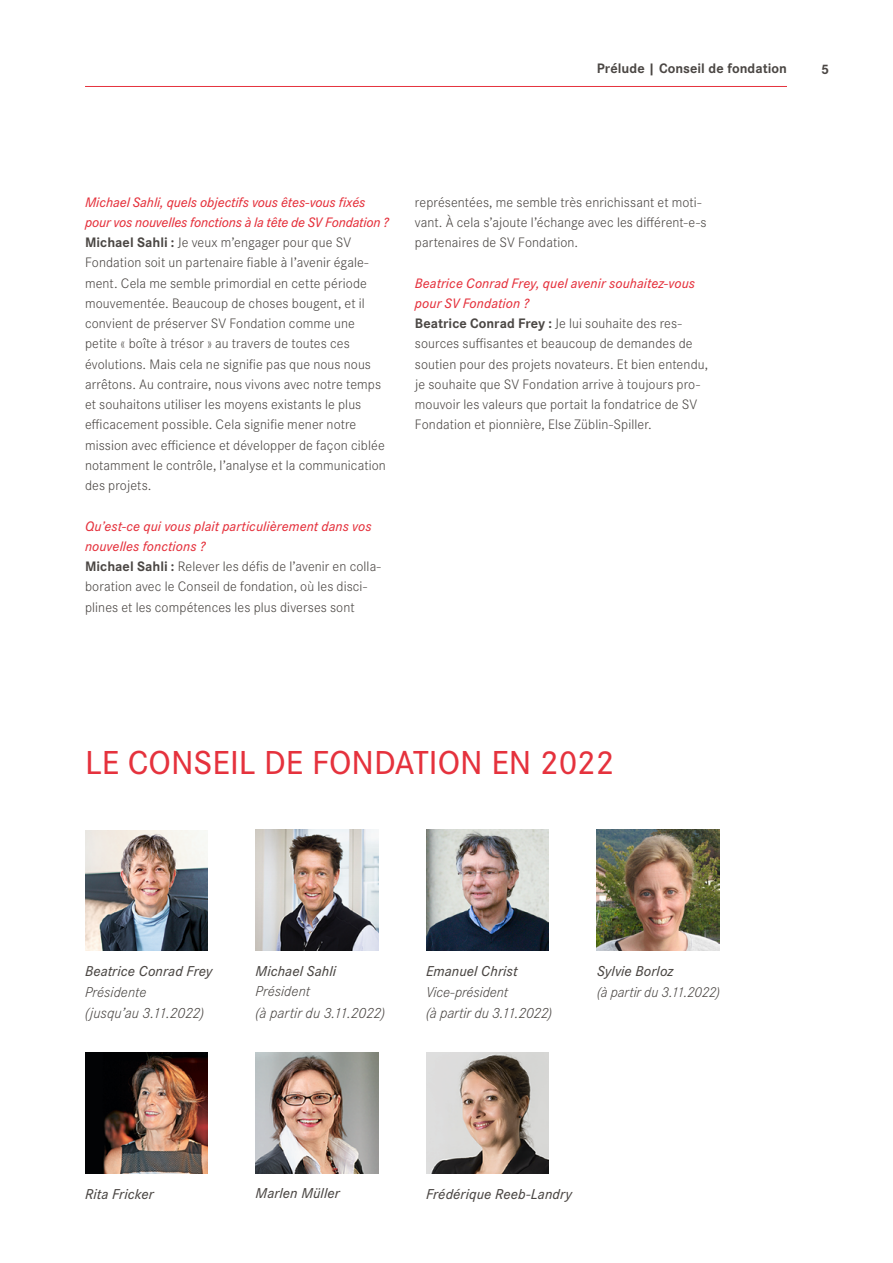
<style>
.page{position:relative;width:893px;height:1263px;background:#fff}
.page>*{position:absolute;margin:0;border:0;box-sizing:border-box;transform-origin:0 0}
.t1{font:500 34.5px "Corporate S Pro";color:#e5323d}
.t2{font:italic 300 15.3px "Corporate S Pro";letter-spacing:-.005em;color:#4b4744}
.t3{font:italic 500 14.85px "Corporate S Pro";letter-spacing:.005em;color:#4b4744}
.t4{font:italic 300 14.85px "Corporate S Pro";color:#4b4744}
.t5{font:300 14.25px/20.2px "Corporate S Pro";letter-spacing:.005em;color:#4b4744}
.t6{font:700 14.25px "Corporate S Pro";letter-spacing:.005em;color:#4b4744}
.s1{font-weight:500;font-style:italic;color:#e5323d}
.s2{font-weight:700}
</style>
<div class="page">
<hr style="left:85px;top:86px;width:702px;height:1px;background:#e5323d">
<img style="left:256px;top:1052px;width:122px;height:121px">
<img style="left:426px;top:1053px;width:123px;height:121px">
<img style="left:85px;top:1052px;width:123px;height:122px">
<img style="left:85px;top:830px;width:123px;height:121px">
<img style="left:426px;top:829px;width:123px;height:122px">
<img style="left:256px;top:829px;width:122px;height:122px">
<img style="left:597px;top:829px;width:122px;height:122px">
<p class="t6" style="left:597px;top:57px;width:192px">Prélude | Conseil de fondation</p>
<p class="t6" style="left:821px;top:58px;width:10px">5</p>
<p class="t5" style="left:85px;top:191px;width:305px"><span class="s1">Michael Sahli, quels objectifs vous êtes-vous fixés pour vos nouvelles fonctions à la tête de SV Fondation ?<br></span><span class="s2">Michael Sahli :</span> Je veux m’engager pour que SV Fondation soit un partenaire fiable à l’avenir égale&shy;ment. Cela me semble primordial en cette période mouvementée. Beaucoup de choses bougent, et il convient de préserver SV Fondation comme une petite « boîte à trésor » au travers de toutes ces évolutions. Mais cela ne signifie pas que nous nous arrêtons. Au contraire, nous vivons avec notre temps et souhaitons utiliser les moyens existants le plus efficacement possible. Cela signifie mener notre mission avec efficience et développer de façon ciblée notamment le contrôle, l’analyse et la communication des projets.</p>
<p class="t5" style="left:85px;top:515px;width:297px"><span class="s1">Qu’est-ce qui vous plait particulièrement dans vos nouvelles fonctions ?<br></span><span class="s2">Michael Sahli :</span> Relever les défis de l’avenir en colla&shy;boration avec le Conseil de fondation, où les disci&shy;plines et les compétences les plus diverses sont</p>
<p class="t5" style="left:415px;top:191px;width:293px">représentées, me semble très enrichissant et moti&shy;vant. À cela s’ajoute l’échange avec les différent-e-s partenaires de SV Fondation.</p>
<p class="t5" style="left:415px;top:272px;width:295px"><span class="s1">Beatrice Conrad Frey, quel avenir souhaitez-vous pour SV Fondation ?<br></span><span class="s2">Beatrice Conrad Frey :</span> Je lui souhaite des res&shy;sources suffisantes et beaucoup de demandes de soutien pour des projets novateurs. Et bien entendu, je souhaite que SV Fondation arrive à toujours pro&shy;mouvoir les valeurs que portait la fondatrice de SV Fondation et pionnière, Else Züblin-Spiller.</p>
<h1 class="t1" style="left:85px;top:736px;width:531px">LE CONSEIL DE FONDATION EN 2022</h1>
<p class="t3" style="left:85px;top:960px;width:129px">Beatrice Conrad Frey</p>
<p class="t4" style="left:85px;top:981px;width:63px">Présidente</p>
<p class="t2" style="left:85px;top:1002px;width:121px">(jusqu’au 3.11.2022)</p>
<p class="t3" style="left:256px;top:960px;width:82px">Michael Sahli</p>
<p class="t4" style="left:256px;top:981px;width:56px">Président</p>
<p class="t2" style="left:256px;top:1002px;width:131px">(à partir du 3.11.2022)</p>
<p class="t3" style="left:426px;top:960px;width:93px">Emanuel Christ</p>
<p class="t4" style="left:426px;top:981px;width:84px">Vice-président</p>
<p class="t2" style="left:426px;top:1002px;width:128px">(à partir du 3.11.2022)</p>
<p class="t3" style="left:597px;top:960px;width:78px">Sylvie Borloz</p>
<p class="t4" style="left:597px;top:981px;width:124px">(à partir du 3.11.2022)</p>
<p class="t3" style="left:85px;top:1183px;width:70px">Rita Fricker</p>
<p class="t3" style="left:256px;top:1182px;width:86px">Marlen Müller</p>
<p class="t3" style="left:426px;top:1183px;width:148px">Frédérique Reeb-Landry</p>
</div>
